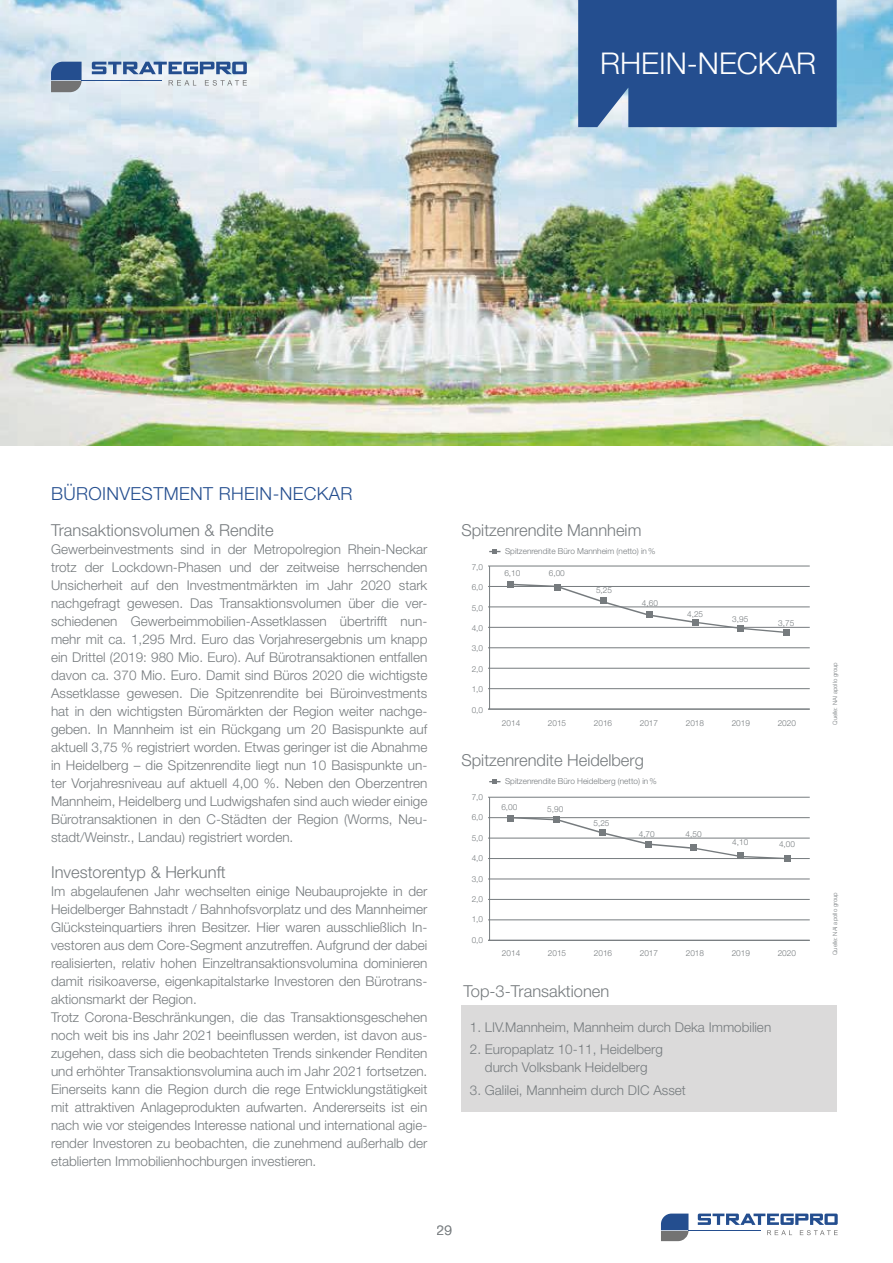
<style>
.page{position:relative;width:893px;height:1263px;background:#fff}
.page>*{position:absolute;margin:0;border:0;box-sizing:border-box;transform-origin:0 0}
.t1{font:300 30px "Helvetica Neue LT Pro";color:#fff}
.t2{font:300 18px "Helvetica Neue LT Pro";letter-spacing:.02em;color:#244e8f}
.t3{font:300 16.5px "Helvetica Neue LT Pro";color:#767b7e}
.t4{font:300 13.5px/18px "Helvetica Neue LT Pro";color:#767b7e;text-align:justify}
.t5{font:300 8.25px "Helvetica Neue LT Pro";color:#767b7e}
.t6{font:300 7.5px "Helvetica Neue LT Pro";color:#767b7e}
.t7{font:300 6px "Helvetica Neue LT Pro";color:#767b7e}
</style>
<div class="page">
<img style="left:0;top:0;width:893px;height:446px">
<div style="left:578px;top:0;width:260px;height:127px;background:#244e8f"></div>
<div style="left:461px;top:1005px;width:376px;height:107px;background:#dbdada"></div>
<hr style="left:489px;top:797px;width:1px;height:143px;background:#767b7e">
<hr style="left:488px;top:940px;width:322px;height:1px;background:#767b7e">
<hr style="left:488px;top:919px;width:322px;height:1px;background:#767b7e">
<hr style="left:488px;top:899px;width:322px;height:1px;background:#767b7e">
<hr style="left:488px;top:879px;width:322px;height:1px;background:#767b7e">
<hr style="left:488px;top:858px;width:322px;height:1px;background:#767b7e">
<hr style="left:488px;top:838px;width:322px;height:1px;background:#767b7e">
<hr style="left:488px;top:817px;width:322px;height:1px;background:#767b7e">
<hr style="left:488px;top:797px;width:322px;height:1px;background:#767b7e">
<svg style="left:489px;top:779px;width:11px;height:5px"></svg>
<div style="left:507px;top:815px;width:7px;height:6px;background:#767b7e"></div>
<svg style="left:509px;top:816px;width:281px;height:45px"></svg>
<hr style="left:489px;top:566px;width:1px;height:143px;background:#767b7e">
<hr style="left:488px;top:709px;width:322px;height:1px;background:#767b7e">
<hr style="left:488px;top:688px;width:322px;height:1px;background:#767b7e">
<hr style="left:488px;top:668px;width:322px;height:1px;background:#767b7e">
<hr style="left:488px;top:647px;width:322px;height:1px;background:#767b7e">
<hr style="left:488px;top:627px;width:322px;height:1px;background:#767b7e">
<hr style="left:488px;top:607px;width:322px;height:1px;background:#767b7e">
<hr style="left:488px;top:586px;width:322px;height:1px;background:#767b7e">
<hr style="left:488px;top:566px;width:322px;height:1px;background:#767b7e">
<svg style="left:489px;top:549px;width:11px;height:5px"></svg>
<div style="left:507px;top:581px;width:7px;height:7px;background:#767b7e"></div>
<div style="left:783px;top:629px;width:6px;height:7px;background:#767b7e"></div>
<svg style="left:509px;top:583px;width:279px;height:50px"></svg>
<svg style="left:51px;top:62px;width:31px;height:30px"></svg>
<hr style="left:82px;top:80px;width:80px;height:1px;background:#244e8f">
<svg style="left:92px;top:62px;width:155px;height:12px;background:#7490b8"></svg>
<svg style="left:169px;top:80px;width:27px;height:6px"></svg>
<svg style="left:205px;top:80px;width:42px;height:6px"></svg>
<svg style="left:661px;top:1213px;width:27px;height:28px"></svg>
<hr style="left:688px;top:1230px;width:73px;height:1px;background:#244e8f">
<svg style="left:698px;top:1213px;width:140px;height:22px"></svg>
<h1 class="t1" style="left:600px;top:45px;width:218px">RHEIN-NECKAR</h1>
<h2 class="t2" style="left:51px;top:482px;width:303px">BÜROINVESTMENT RHEIN-NECKAR</h2>
<p class="t3" style="left:51px;top:520px;width:224px">Transaktionsvolumen &amp; Rendite</p>
<p class="t4" style="left:51px;top:539px;width:378px">Gewerbeinvestments sind in der Metropolregion Rhein-Neckar trotz der Lockdown-Phasen und der zeitweise herrschenden Unsicherheit auf den Investmentmärkten im Jahr 2020 stark nachgefragt gewesen. Das Transaktionsvolumen über die ver&shy;schiedenen Gewerbeimmobilien-Assetklassen übertrifft nun&shy;mehr mit ca. 1,295 Mrd. Euro das Vorjahresergebnis um knapp ein Drittel (2019: 980 Mio. Euro). Auf Bürotransaktionen entfallen davon ca. 370 Mio. Euro. Damit sind Büros 2020 die wichtigste Assetklasse gewesen. Die Spitzenrendite bei Büroinvestments hat in den wichtigsten Büromärkten der Region weiter nachge&shy;geben. In Mannheim ist ein Rückgang um 20 Basispunkte auf aktuell 3,75 % registriert worden. Etwas geringer ist die Abnahme in Heidelberg – die Spitzenrendite liegt nun 10 Basispunkte un&shy;ter Vorjahresniveau auf aktuell 4,00 %. Neben den Oberzentren Mannheim, Heidelberg und Ludwigshafen sind auch wieder einige Bürotransaktionen in den C-Städten der Region (Worms, Neu&shy;stadt/Weinstr., Landau) registriert worden.</p>
<p class="t3" style="left:51px;top:862px;width:176px">Investorentyp &amp; Herkunft</p>
<p class="t4" style="left:51px;top:881px;width:378px;text-align:left">Im abgelaufenen Jahr wechselten einige Neubauprojekte in der Heidelberger Bahnstadt / Bahnhofsvorplatz und des Mannheimer Glücksteinquartiers ihren Besitzer. Hier waren ausschließlich In&shy;vestoren aus dem Core-Segment anzutreffen. Aufgrund der dabei realisierten, relativ hohen Einzeltransaktionsvolumina dominieren damit risikoaverse, eigenkapitalstarke Investoren den Bürotrans&shy;aktionsmarkt der Region.<br>Trotz Corona-Beschränkungen, die das Transaktionsgeschehen noch weit bis ins Jahr 2021 beeinflussen werden, ist davon aus&shy;zugehen, dass sich die beobachteten Trends sinkender Renditen und erhöhter Transaktionsvolumina auch im Jahr 2021 fortsetzen.<br>Einerseits kann die Region durch die rege Entwicklungstätigkeit mit attraktiven Anlageprodukten aufwarten. Andererseits ist ein nach wie vor steigendes Interesse national und international agie&shy;render Investoren zu beobachten, die zunehmend außerhalb der etablierten Immobilienhochburgen investieren.</p>
<p class="t3" style="left:461px;top:520px;width:181px">Spitzenrendite Mannheim</p>
<p class="t5" style="left:472px;top:562px;width:13px">7,0</p>
<p class="t5" style="left:472px;top:582px;width:13px">6,0</p>
<p class="t5" style="left:472px;top:603px;width:13px">5,0</p>
<p class="t5" style="left:472px;top:623px;width:13px">4,0</p>
<p class="t5" style="left:472px;top:643px;width:13px">3,0</p>
<p class="t5" style="left:472px;top:664px;width:13px">2,0</p>
<p class="t5" style="left:472px;top:684px;width:13px">1,0</p>
<p class="t5" style="left:472px;top:705px;width:13px">0,0</p>
<p class="t5" style="left:505px;top:546px;width:152px">Spitzenrendite Büro Mannheim (netto) in%</p>
<p class="t6" style="left:480px;top:561px;width:6px">7</p>
<p class="t5" style="left:504px;top:568px;width:18px">6,10</p>
<p class="t5" style="left:549px;top:568px;width:18px">6,00</p>
<p class="t6" style="left:480px;top:582px;width:6px">6</p>
<p class="t5" style="left:596px;top:585px;width:18px">5,25</p>
<p class="t5" style="left:642px;top:598px;width:18px">4,60</p>
<p class="t6" style="left:480px;top:602px;width:6px">5</p>
<p class="t6" style="left:480px;top:623px;width:6px">4</p>
<p class="t6" style="left:480px;top:643px;width:6px">3</p>
<p class="t6" style="left:480px;top:663px;width:6px">2</p>
<p class="t6" style="left:480px;top:684px;width:6px">1</p>
<p class="t6" style="left:480px;top:704px;width:6px">0</p>
<p class="t5" style="left:687px;top:609px;width:18px">4,25</p>
<p class="t5" style="left:732px;top:614px;width:18px">3,95</p>
<p class="t5" style="left:778px;top:617px;width:18px">3,75</p>
<p class="t5" style="left:502px;top:717px;width:20px">2014</p>
<p class="t5" style="left:548px;top:717px;width:20px">2015</p>
<p class="t5" style="left:594px;top:717px;width:20px">2016</p>
<p class="t5" style="left:640px;top:717px;width:20px">2017</p>
<p class="t5" style="left:686px;top:717px;width:20px">2018</p>
<p class="t5" style="left:732px;top:717px;width:20px">2019</p>
<p class="t5" style="left:778px;top:717px;width:20px">2020</p>
<p class="t3" style="left:461px;top:750px;width:184px">Spitzenrendite Heidelberg</p>
<p class="t5" style="left:472px;top:792px;width:13px">7,0</p>
<p class="t5" style="left:472px;top:812px;width:13px">6,0</p>
<p class="t5" style="left:472px;top:833px;width:13px">5,0</p>
<p class="t5" style="left:472px;top:853px;width:13px">4,0</p>
<p class="t5" style="left:472px;top:873px;width:13px">3,0</p>
<p class="t5" style="left:472px;top:894px;width:13px">2,0</p>
<p class="t5" style="left:472px;top:914px;width:13px">1,0</p>
<p class="t5" style="left:472px;top:935px;width:13px">0,0</p>
<p class="t5" style="left:505px;top:776px;width:153px">Spitzenrendite Büro Heidelberg (netto) in%</p>
<p class="t6" style="left:480px;top:792px;width:6px">7</p>
<p class="t5" style="left:501px;top:802px;width:18px">6,00</p>
<p class="t5" style="left:547px;top:804px;width:18px">5,90</p>
<p class="t6" style="left:480px;top:813px;width:6px">6</p>
<p class="t5" style="left:593px;top:818px;width:18px">5,25</p>
<p class="t5" style="left:639px;top:829px;width:18px">4,70</p>
<p class="t5" style="left:685px;top:829px;width:18px">4,50</p>
<p class="t6" style="left:480px;top:833px;width:6px">5</p>
<p class="t6" style="left:480px;top:854px;width:6px">4</p>
<p class="t6" style="left:480px;top:874px;width:6px">3</p>
<p class="t6" style="left:480px;top:895px;width:6px">2</p>
<p class="t6" style="left:480px;top:915px;width:6px">1</p>
<p class="t6" style="left:480px;top:935px;width:6px">0</p>
<p class="t5" style="left:732px;top:837px;width:18px">4,10</p>
<p class="t5" style="left:779px;top:839px;width:18px">4,00</p>
<p class="t5" style="left:502px;top:947px;width:20px">2014</p>
<p class="t5" style="left:548px;top:947px;width:20px">2015</p>
<p class="t5" style="left:594px;top:947px;width:20px">2016</p>
<p class="t5" style="left:640px;top:947px;width:20px">2017</p>
<p class="t5" style="left:686px;top:947px;width:20px">2018</p>
<p class="t5" style="left:732px;top:947px;width:20px">2019</p>
<p class="t5" style="left:778px;top:947px;width:20px">2020</p>
<p class="t3" style="left:463px;top:981px;width:147px">Top-3-Transaktionen</p>
<p class="t4" style="left:470px;top:1018px;width:303px">1. LIV.Mannheim, Mannheim durch Deka Immobilien</p>
<p class="t4" style="left:470px;top:1040px;width:195px;text-align:center">2. Europaplatz 10-11, Heidelberg durch Volksbank Heidelberg</p>
<p class="t4" style="left:470px;top:1080px;width:218px">3. Galilei, Mannheim durch DIC Asset</p>
<p class="t4" style="left:437px;top:1221px;width:17px">29</p>
<p class="t7" style="left:831px;top:725px;width:64px;rotate:-90deg">Quelle: NAI apollo group</p>
<p class="t7" style="left:831px;top:955px;width:64px;rotate:-90deg">Quelle: NAI apollo group</p>
</div>
